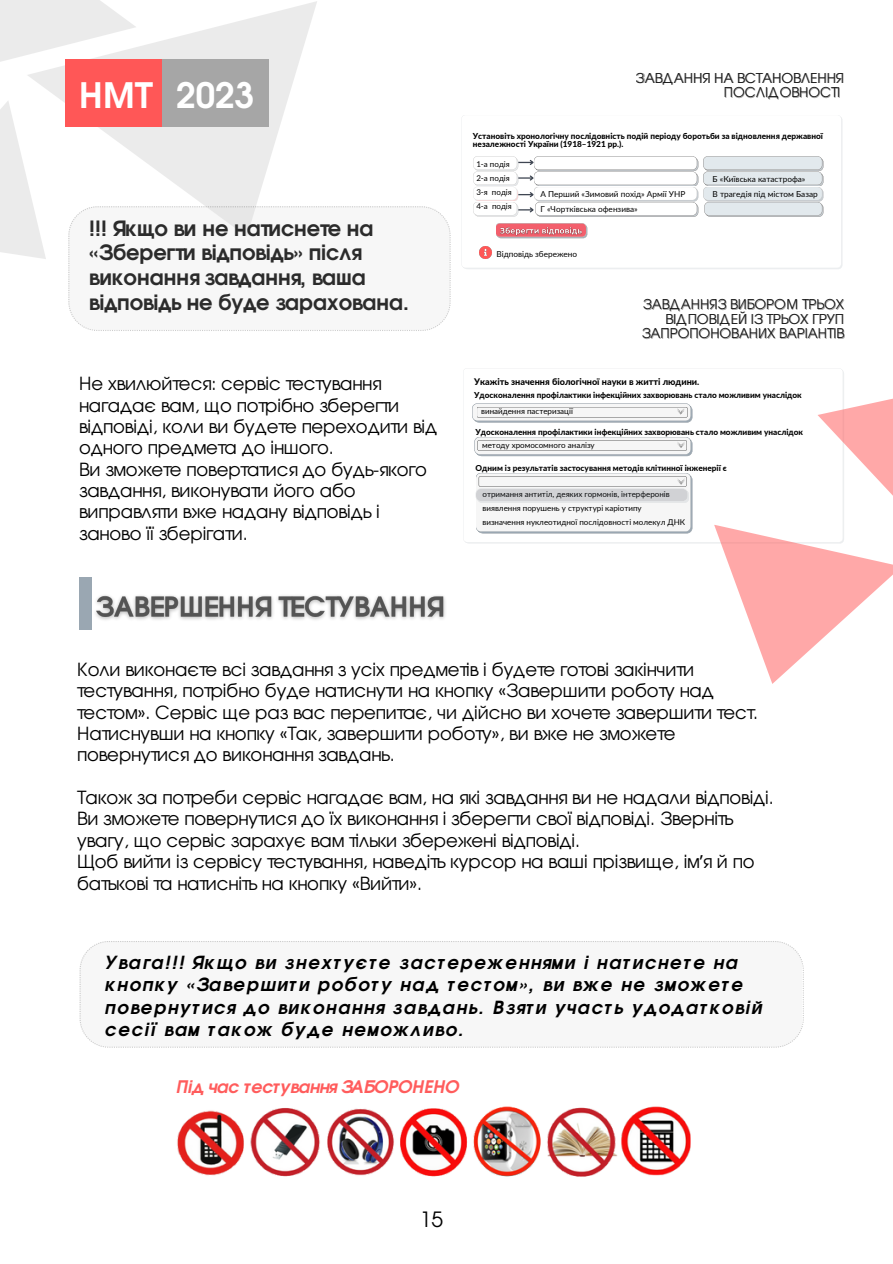
<style>
.page{position:relative;width:893px;height:1264px;background:#fff}
.page>*{position:absolute;margin:0;border:0;box-sizing:border-box;transform-origin:0 0}
.t1{font:700 34.95px "Te X Gyre Adventor";color:#fff}
.t2{font:700 21px/24.8px "Te X Gyre Adventor";color:#000}
.t3{font:21px "Te X Gyre Adventor";color:#000}
.t4{font:18px/21.3px "Te X Gyre Adventor";color:#000}
.t5{font:italic 700 18px/22.5px "Te X Gyre Adventor";letter-spacing:.11em;color:#000}
.t6{font:italic 700 17.25px "Te X Gyre Adventor";color:#ff5c5c}
.t7{font:13.5px/14.5px "Te X Gyre Adventor";color:#000;text-align:right}
.t8{font:800 9.15px "Lato";color:#000}
.t9{font:800 8.25px/9px "Lato";color:#000}
.t10{font:8.25px/14.5px "Lato";color:#000}
.t11{font:7.95px/14.1px "Lato";color:#000}
.s1{font-family:"Noto Sans"}
</style>
<div class="page">
<svg style="left:462px;top:115px;width:380px;height:154px"></svg>
<svg style="left:495px;top:223px;width:92px;height:15px"></svg>
<img style="left:498px;top:224px;width:85px;height:14px">
<svg style="left:479px;top:246px;width:12px;height:12px"></svg>
<svg style="left:473px;top:156px;width:350px;height:61px"></svg>
<svg style="left:464px;top:369px;width:229px;height:174px"></svg>
<svg style="left:475px;top:473px;width:217px;height:60px"></svg>
<svg style="left:474px;top:437px;width:218px;height:19px"></svg>
<svg style="left:472px;top:403px;width:220px;height:19px"></svg>
<svg style="left:296px;top:1px;width:21px;height:70px"></svg>
<svg style="left:0;top:0;width:296px;height:259px"></svg>
<svg style="left:68px;top:206px;width:382px;height:125px"></svg>
<div style="left:65px;top:59px;width:98px;height:67px;background:#ff5757"></div>
<div style="left:162px;top:59px;width:106px;height:67px;background:#a6a6a6"></div>
<div style="left:80px;top:577px;width:12px;height:52px;background:#9aa7b2"></div>
<img style="left:88px;top:595px;width:357px;height:35px">
<svg style="left:80px;top:941px;width:723px;height:106px"></svg>
<img style="left:177px;top:1106px;width:513px;height:71px">
<svg style="left:818px;top:369px;width:74px;height:133px"></svg>
<svg style="left:670px;top:502px;width:222px;height:182px"></svg>
<h1 class="t1" style="left:79px;top:65px;width:177px">НМТ 2023</h1>
<p class="t2" style="left:89px;top:213px;width:321px">!!! Якщо ви не натиснете на «Зберегти відповідь» після виконання завдання, ваша відповідь не буде зарахована.</p>
<p class="t4" style="left:79px;top:372px;width:359px">Не хвилюйтеся: сервіс тестування нагадає вам, що потрібно зберегти відповіді, коли ви будете переходити від одного предмета до іншого.<br>Ви зможете повертатися до будь-якого завдання, виконувати його або виправляти вже надану відповідь і заново її зберігати.</p>
<p class="t7" style="left:635px;top:70px;width:210px">ЗАВДАННЯ НА ВСТАНОВЛЕННЯ<br>ПОСЛІДОВНОСТІ</p>
<p class="t9" style="left:473px;top:131px;width:351px">Установіть хронологічну послідовність подій періоду боротьби за відновлення державної незалежності України (1918–1921 рр.).</p>
<p class="t11" style="left:476px;top:156px;width:37px">1-а подія<br>2-а подія<br>3-я подія<br>4-а подія</p>
<p class="t10" style="left:712px;top:171px;width:107px">Б «Київська катастрофа»<br>В трагедія під містом Базар</p>
<p class="t10" style="left:540px;top:186px;width:146px">А Перший «Зимовий похід» Армії УНР<br>Г «Чортківська офензива»</p>
<p class="t10" style="left:496px;top:246px;width:82px">Відповідь збережено</p>
<p class="t7" style="left:641px;top:296px;width:204px">ЗАВДАННЯЗ ВИБОРОМ ТРЬОХ<br>ВІДПОВІДЕЙ ІЗ ТРЬОХ ГРУП<br>ЗАПРОПОНОВАНИХ ВАРІАНТІВ</p>
<p class="t8" style="left:474px;top:376px;width:227px">Укажіть значення біологічної науки в житті людини.</p>
<p class="t9" style="left:474px;top:390px;width:329px">Удосконалення профілактики інфекційних захворювань стало можливим унаслідок</p>
<p class="t11" style="left:481px;top:404px;width:93px">винайдення пастеризації</p>
<p class="t9" style="left:475px;top:427px;width:329px">Удосконалення профілактики інфекційних захворювань стало можливим унаслідок</p>
<p class="t11" style="left:482px;top:437px;width:114px">методу хромосомного аналізу</p>
<p class="t9" style="left:475px;top:463px;width:253px">Одним із результатів застосування методів клітинної інженерії є</p>
<p class="t11" style="left:482px;top:486px;width:204px">отримання антитіл, деяких гормонів, інтерферонів виявлення порушень у структурі каріотипу визначення нуклеотидної послідовності молекул ДНК</p>
<p class="t4" style="left:77px;top:657px;width:682px">Коли виконаєте всі завдання з усіх предметів і будете готові закінчити тестування, потрібно буде натиснути на кнопку «Завершити роботу над тестом». Сервіс ще раз вас перепитає, чи дійсно ви хочете завершити тест.<br>Натиснувши на кнопку «Так, завершити роботу», ви вже не зможете повернутися до виконання завдань.</p>
<p class="t4" style="left:77px;top:785px;width:698px">Також за потреби сервіс нагадає вам, на які завдання ви не надали відповіді.<br>Ви зможете повернутися до їх виконання і зберегти свої відповіді. Зверніть увагу, що сервіс зарахує вам тільки збережені відповіді.<br>Щоб вийти із сервісу тестування, наведіть курсор на ваші прізвище, ім<span class="s1">ʼ</span>я й по батькові та натисніть на кнопку «Вийти».</p>
<p class="t5" style="left:105px;top:949px;width:658px">Увага!!! Якщо ви знехтуєте застереженнями і натиснете на кнопку «Завершити роботу над тестом», ви вже не зможете повернутися до виконання завдань. Взяти участь удодатковій сесії вам також буде неможливо.</p>
<p class="t6" style="left:176px;top:1071px;width:284px">Під час тестування ЗАБОРОНЕНО</p>
<p class="t3" style="left:420px;top:1202px;width:25px">15</p>
</div>
